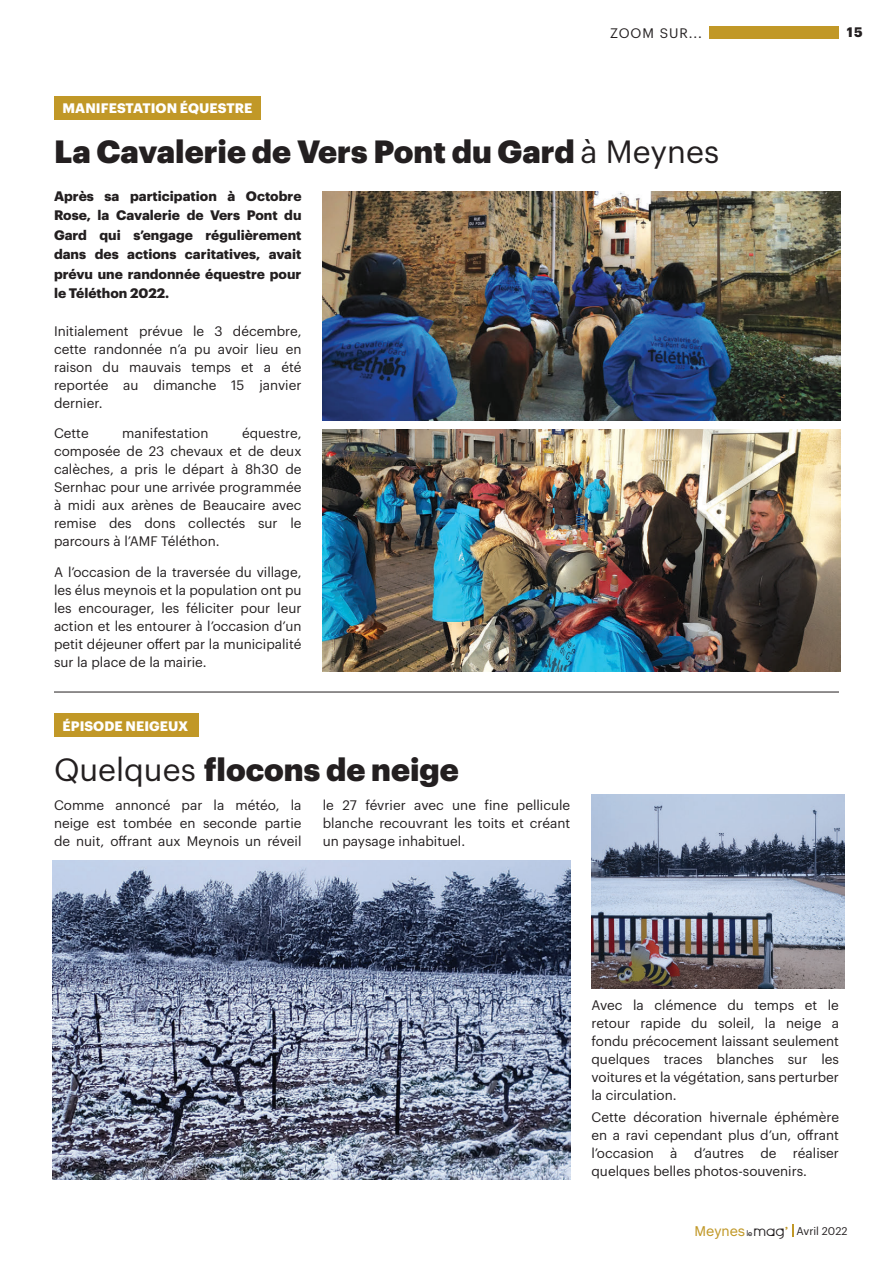
<style>
.page{position:relative;width:893px;height:1263px;background:#fff}
.page>*{position:absolute;margin:0;border:0;box-sizing:border-box;transform-origin:0 0}
.t1{font:900 31.5px "Graphik";color:#231f20}
.t2{font:13.5px/18px "Graphik";color:#231f20;text-align:justify}
.t3{font:700 13.5px/19.5px "Graphik";color:#231f20;text-align:justify}
.t4{font:700 13.5px "Graphik";letter-spacing:.005em;color:#fff}
.t5{font:10.95px "Graphik";color:#231f20}
.s1{font-weight:400}
.s2{font-family:"Chalet";font-size:14.4px;color:#c19827}
.s3{font-family:"Seraphic Organism";font-size:13.5px}
.s4{font-family:"Stencil Std";font-size:9.45px;color:#c19827}
</style>
<div class="page">
<div style="left:709px;top:26px;width:130px;height:13px;background:#c19827"></div>
<svg style="left:792px;top:1224px;width:1px;height:13px"></svg>
<hr style="left:54px;top:692px;width:785px;height:1px;background:#231f20">
<div style="left:54px;top:96px;width:207px;height:24px;background:#c19827"></div>
<div style="left:54px;top:713px;width:144px;height:24px;background:#c19827"></div>
<img style="left:323px;top:192px;width:518px;height:228px">
<img style="left:323px;top:429px;width:518px;height:243px">
<img style="left:52px;top:860px;width:518px;height:320px">
<img style="left:591px;top:795px;width:254px;height:194px">
<p class="t4" style="left:63px;top:98px;width:192px">MANIFESTATION ÉQUESTRE</p>
<p class="t2" style="left:610px;top:23px;width:94px">ZOOM SUR...</p>
<p class="t3" style="left:847px;top:22px;width:17px">15</p>
<h1 class="t1" style="left:54px;top:127px;width:667px">La Cavalerie de Vers Pont du Gard <span class="s1">à Meynes</span></h1>
<p class="t3" style="left:54px;top:185px;width:249px">Après sa participation à Octobre Rose, la Cavalerie de Vers Pont du Gard qui s’engage régulièrement dans des actions caritatives, avait prévu une randonnée équestre pour le Téléthon 2022.</p>
<p class="t2" style="left:54px;top:321px;width:249px">Initialement prévue le 3 décembre, cette randonnée n’a pu avoir lieu en raison du mauvais temps et a été reportée au dimanche 15 janvier dernier.</p>
<p class="t2" style="left:54px;top:423px;width:36px">Cette</p>
<p class="t2" style="left:122px;top:423px;width:88px">manifestation</p>
<p class="t2" style="left:54px;top:423px;width:249px;text-indent:188px">équestre, composée de 23 chevaux et de deux calèches, a pris le départ à 8h30 de Sernhac pour une arrivée programmée à midi aux arènes de Beaucaire avec remise des dons collectés sur le parcours à l’AMF Téléthon.</p>
<p class="t2" style="left:54px;top:562px;width:249px">A l’occasion de la traversée du village, les élus meynois et la population ont pu les encourager, les féliciter pour leur action et les entourer à l’occasion d’un petit déjeuner offert par la municipalité sur la place de la mairie.</p>
<p class="t4" style="left:63px;top:715px;width:127px">ÉPISODE NEIGEUX</p>
<h1 class="t1" style="left:54px;top:745px;width:406px"><span class="s1">Quelques</span> flocons de neige</h1>
<p class="t2" style="left:54px;top:795px;width:249px">Comme annoncé par la météo, la neige est tombée en seconde partie de nuit, offrant aux Meynois un réveil</p>
<p class="t2" style="left:323px;top:795px;width:249px">le 27 février avec une fine pellicule blanche recouvrant les toits et créant un paysage inhabituel.</p>
<p class="t2" style="left:591px;top:995px;width:249px">Avec la clémence du temps et le retour rapide du soleil, la neige a fondu précocement laissant seulement quelques traces blanches sur les voitures et la végétation, sans perturber la circulation.</p>
<p class="t2" style="left:591px;top:1107px;width:249px">Cette décoration hivernale éphémère en a ravi cependant plus d’un, offrant l’occasion à d’autres de réaliser quelques belles photos-souvenirs.</p>
<p class="t5" style="left:694px;top:1222px;width:155px"><span class="s2">Meynes</span><sub>le</sub><span class="s3">Mag</span><span class="s4">’</span> Avril 2022</p>
</div>
